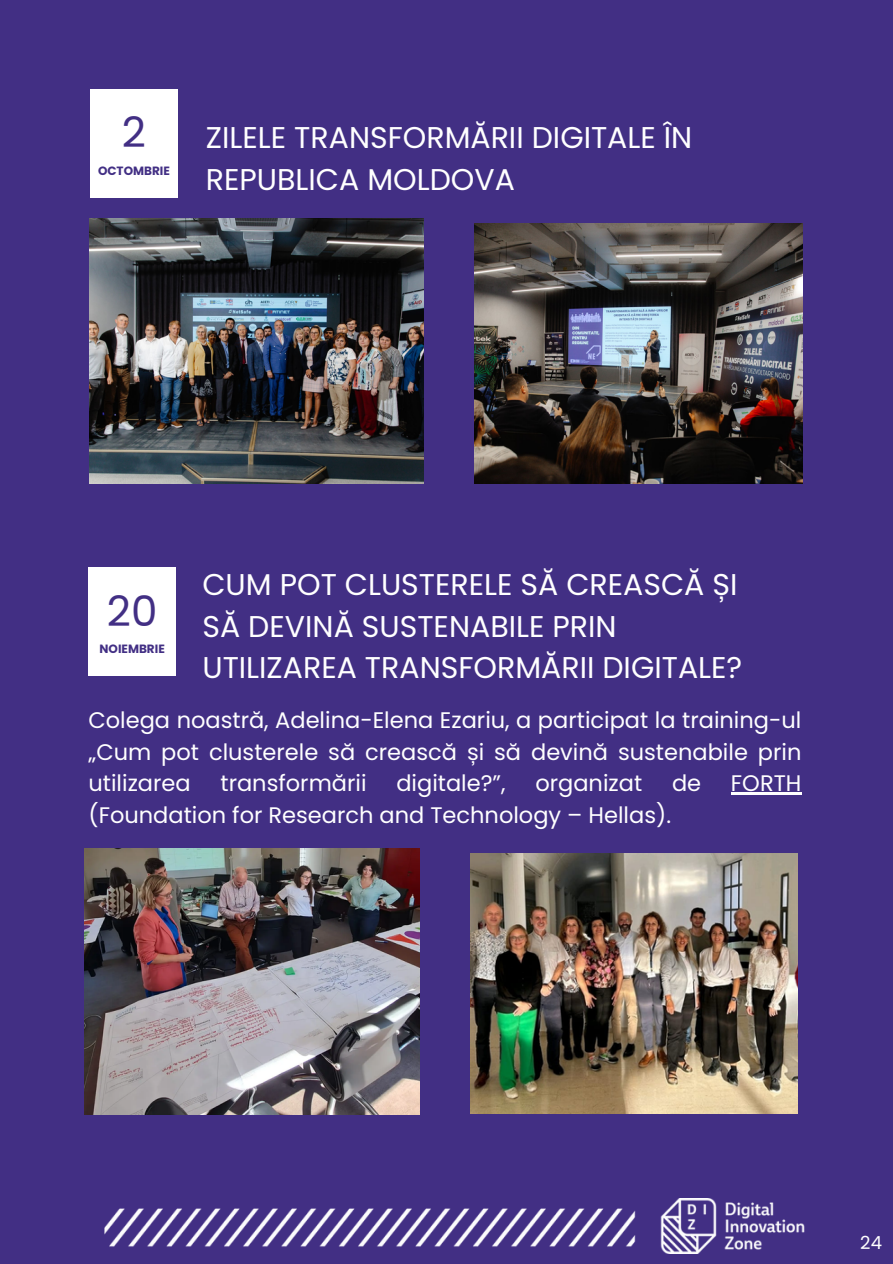
<style>
.page{position:relative;width:893px;height:1264px;background:#fff}
.page>*{position:absolute;margin:0;border:0;box-sizing:border-box;transform-origin:0 0}
.t1{font:42px "Poppins";color:#422f84}
.t2{font:30px/41.7px "Poppins";color:#fff}
.t3{font:22.5px/31.5px "Poppins";color:#fff;text-align:justify}
.t4{font:18px "Poppins";color:#fff}
.t5{font:700 12px "Poppins";color:#422f84}
</style>
<div class="page">
<div style="left:0;top:0;width:892px;height:1263px;background:#422f84"></div>
<img style="left:104px;top:1198px;width:700px;height:55px">
<img style="left:85px;top:848px;width:334px;height:266px">
<img style="left:470px;top:853px;width:327px;height:260px">
<img style="left:89px;top:218px;width:334px;height:266px">
<img style="left:474px;top:223px;width:328px;height:260px">
<hr style="left:731px;top:792px;width:70px;height:2px;background:#fff">
<div style="left:88px;top:567px;width:88px;height:109px;background:#fff"></div>
<div style="left:90px;top:89px;width:88px;height:109px;background:#fff"></div>
<p class="t1" style="left:122px;top:103px;width:26px">2</p>
<p class="t5" style="left:98px;top:162px;width:73px">OCTOMBRIE</p>
<p class="t2" style="left:206px;top:117px;width:488px">ZILELE TRANSFORMĂRII DIGITALE ÎN<br>REPUBLICA MOLDOVA</p>
<p class="t2" style="left:202px;top:563px;width:541px">CUM POT CLUSTERELE SĂ CREASCĂ ȘI<br>SĂ DEVINĂ SUSTENABILE PRIN<br>UTILIZAREA TRANSFORMĂRII DIGITALE?</p>
<p class="t3" style="left:88px;top:704px;width:714px">Colega noastră, Adelina-Elena Ezariu, a participat la training-ul „Cum pot clusterele să crească și să devină sustenabile prin utilizarea</p>
<p class="t1" style="left:107px;top:581px;width:52px">20</p>
<p class="t5" style="left:100px;top:640px;width:67px">NOIEMBRIE</p>
<p class="t3" style="left:220px;top:767px;width:147px">transformării</p>
<p class="t3" style="left:396px;top:767px;width:111px">digitale?”,</p>
<p class="t3" style="left:535px;top:767px;width:108px">organizat</p>
<p class="t3" style="left:672px;top:767px;width:31px">de</p>
<p class="t3" style="left:731px;top:767px;width:72px">FORTH</p>
<p class="t3" style="left:88px;top:799px;width:584px">(Foundation for Research and Technology – Hellas).</p>
<p class="t4" style="left:860px;top:1230px;width:23px">24</p>
</div>
